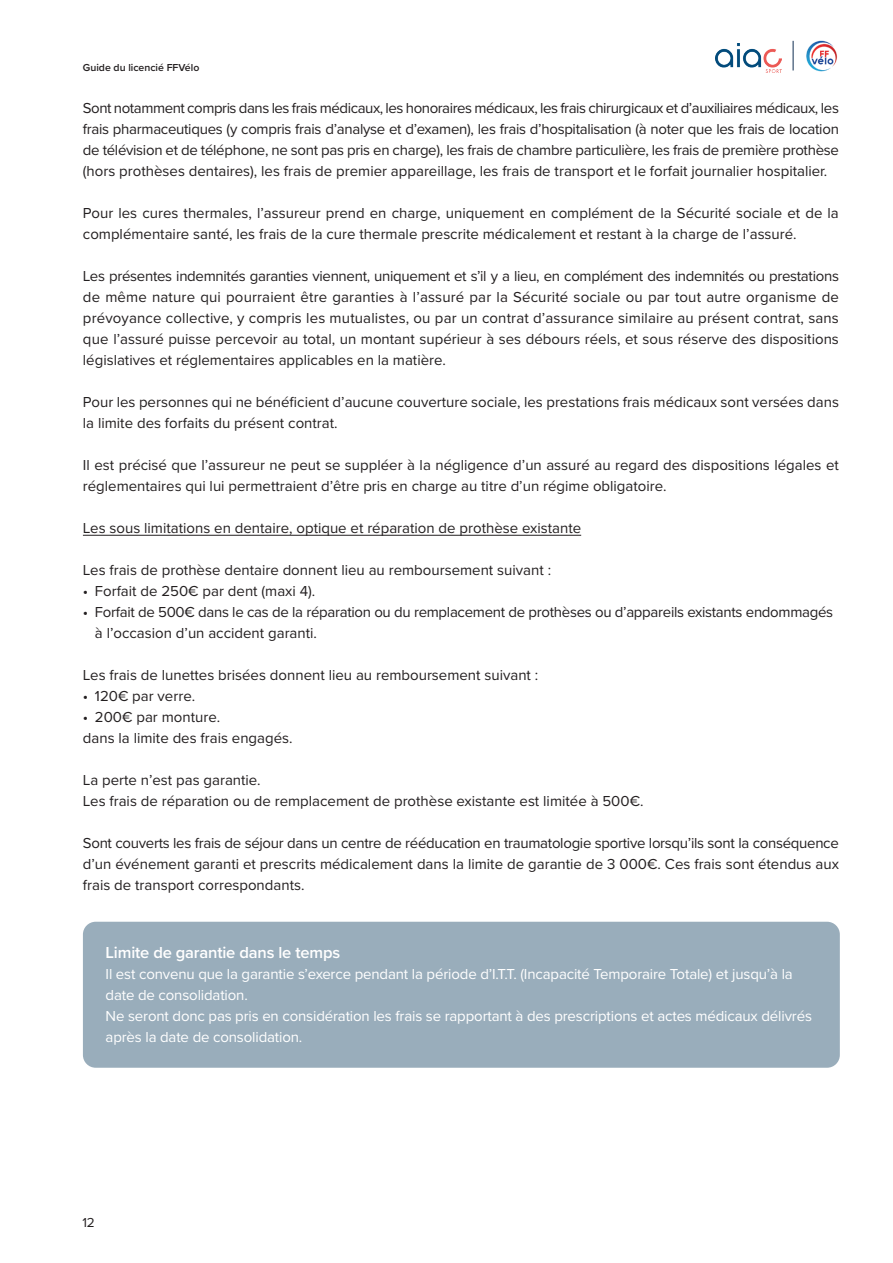
<style>
.page{position:relative;width:893px;height:1263px;background:#fff}
.page>*{position:absolute;margin:0;border:0;box-sizing:border-box;transform-origin:0 0}
.t1{font:600 16.5px "Proxima Nova";letter-spacing:-.01em;color:#fff}
.t2{font:15px/21px "Proxima Nova";color:#231f20}
.t3{font:15px/21px "Proxima Nova";letter-spacing:-.01em;color:#fff}
.t4{font:15px/21px "Proxima Nova";letter-spacing:-.02em;color:#231f20}
.t5{font:13.5px "Proxima Nova";color:#231f20}
.t6{font:600 10.5px "Proxima Nova";color:#231f20}
</style>
<div class="page">
<hr style="left:83px;top:535px;width:498px;height:1px;background:#231f20">
<div style="left:83px;top:922px;width:757px;height:146px;background:#99adbb;border-radius:13px"></div>
<img style="left:715px;top:43px;width:66px;height:29px">
<img style="left:806px;top:40px;width:31px;height:32px">
<svg style="left:793px;top:41px;width:1px;height:29px"></svg>
<p class="t6" style="left:83px;top:60px;width:118px">Guide du licencié FFVélo</p>
<p class="t2" style="left:83px;top:97px;width:758px;text-align:justify">Sont notamment compris dans les frais médicaux, les honoraires médicaux, les frais chirurgicaux et d’auxiliaires médicaux, les frais pharmaceutiques (y compris frais d’analyse et d’examen), les frais d’hospitalisation (à noter que les frais de location de télévision et de téléphone, ne sont pas pris en charge), les frais de chambre particulière, les frais de première prothèse (hors prothèses dentaires), les frais de premier appareillage, les frais de transport et le forfait journalier hospitalier.</p>
<p class="t2" style="left:83px;top:202px;width:757px">Pour les cures thermales, l’assureur prend en charge, uniquement en complément de la Sécurité sociale et de la complémentaire santé, les frais de la cure thermale prescrite médicalement et restant à la charge de l’assuré.</p>
<p class="t2" style="left:83px;top:265px;width:758px;text-align:justify">Les présentes indemnités garanties viennent, uniquement et s’il y a lieu, en complément des indemnités ou prestations de même nature qui pourraient être garanties à l’assuré par la Sécurité sociale ou par tout autre organisme de prévoyance collective, y compris les mutualistes, ou par un contrat d’assurance similaire au présent contrat, sans que l’assuré puisse percevoir au total, un montant supérieur à ses débours réels, et sous réserve des dispositions législatives et réglementaires applicables en la matière.</p>
<p class="t2" style="left:83px;top:391px;width:758px">Pour les personnes qui ne bénéficient d’aucune couverture sociale, les prestations frais médicaux sont versées dans la limite des forfaits du présent contrat.</p>
<p class="t2" style="left:83px;top:454px;width:757px">Il est précisé que l’assureur ne peut se suppléer à la négligence d’un assuré au regard des dispositions légales et réglementaires qui lui permettraient d’être pris en charge au titre d’un régime obligatoire.</p>
<p class="t2" style="left:83px;top:517px;width:500px">Les sous limitations en dentaire, optique et réparation de prothèse existante</p>
<p class="t2" style="left:83px;top:559px;width:470px">Les frais de prothèse dentaire donnent lieu au remboursement suivant :</p>
<p class="t2" style="left:83px;top:580px;width:234px">• Forfait de 250€ par dent (maxi 4).</p>
<p class="t4" style="left:95px;top:601px;width:740px;text-indent:-12px">• Forfait de 500€ dans le cas de la réparation ou du remplacement de prothèses ou d’appareils existants endommagés à l’occasion d’un accident garanti.</p>
<p class="t2" style="left:83px;top:664px;width:457px">Les frais de lunettes brisées donnent lieu au remboursement suivant :</p>
<p class="t2" style="left:83px;top:685px;width:114px">• 120€ par verre.</p>
<p class="t2" style="left:83px;top:706px;width:211px">• 200€ par monture.<br>dans la limite des frais engagés.</p>
<p class="t2" style="left:83px;top:769px;width:562px">La perte n’est pas garantie.<br>Les frais de réparation ou de remplacement de prothèse existante est limitée à 500€.</p>
<p class="t2" style="left:83px;top:832px;width:758px;text-align:justify">Sont couverts les frais de séjour dans un centre de rééducation en traumatologie sportive lorsqu’ils sont la conséquence d’un événement garanti et prescrits médicalement dans la limite de garantie de 3 000€. Ces frais sont étendus aux frais de transport correspondants.</p>
<p class="t1" style="left:106px;top:940px;width:236px">Limite de garantie dans le temps</p>
<p class="t3" style="left:106px;top:963px;width:708px">Il est convenu que la garantie s’exerce pendant la période d’I.T.T. (Incapacité Temporaire Totale) et jusqu’à la date de consolidation.<br>Ne seront donc pas pris en considération les frais se rapportant à des prescriptions et actes médicaux délivrés après la date de consolidation.</p>
<p class="t5" style="left:82px;top:1212px;width:14px">12</p>
</div>
